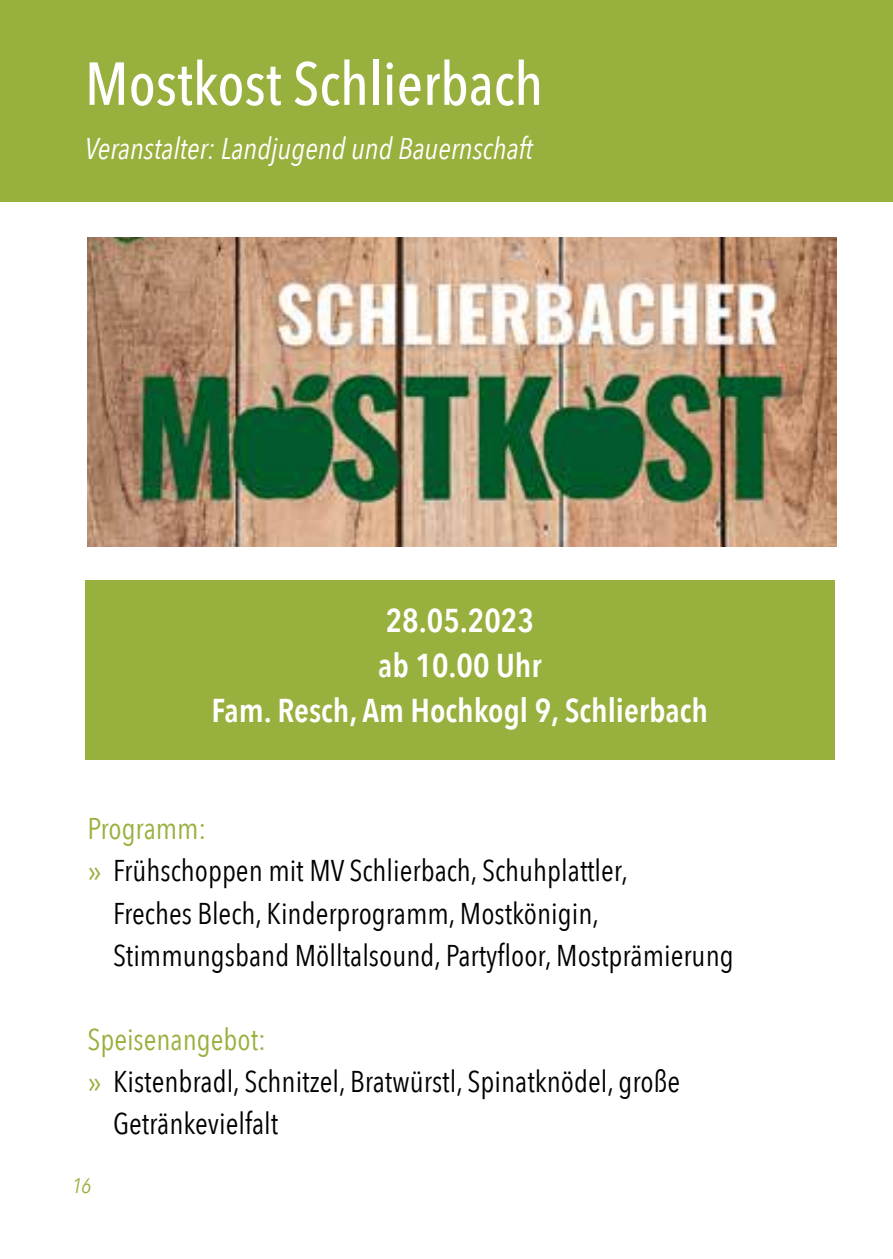
<style>
.page{position:relative;width:893px;height:1259px;background:#fff}
.page>*{position:absolute;margin:0;border:0;box-sizing:border-box;transform-origin:0 0}
.t1{font:500 60px "Avenir Next Condensed";color:#fff}
.t2{font:600 33px/45px "Avenir Next Condensed";color:#fff;text-align:center}
.t3{font:30px "Avenir Next Condensed";color:#000}
.t4{font:italic 30px "Avenir Next Condensed";color:#fff}
.t5{font:30px "Avenir Next Condensed";color:#98b03d}
.t6{font:italic 21px "Avenir Next Condensed";color:#98b03d}
.s1{font-family:"Avenir Next";color:#98b03d}
</style>
<div class="page">
<div style="left:0;top:0;width:893px;height:201px;background:#98b03d"></div>
<div style="left:85px;top:581px;width:750px;height:178px;background:#98b03d"></div>
<img style="left:87px;top:238px;width:750px;height:308px">
<h1 class="t1" style="left:85px;top:47px;width:460px">Mostkost Schlierbach</h1>
<p class="t4" style="left:85px;top:131px;width:449px">Veranstalter: Landjugend und Bauernschaft</p>
<p class="t2" style="left:212px;top:597px;width:498px">28.05.2023<br>ab 10.00 Uhr<br>Fam. Resch, Am Hochkogl 9, Schlierbach</p>
<p class="t5" style="left:87px;top:803px;width:121px">Programm:</p>
<p class="t3" style="left:87px;top:845px;width:542px"><span class="s1">»</span> Frühschoppen mit MV Schlierbach, Schuhplattler,</p>
<p class="t3" style="left:113px;top:887px;width:487px">Freches Blech, Kinderprogramm, Mostkönigin,</p>
<p class="t3" style="left:113px;top:929px;width:622px">Stimmungsband Mölltalsound, Partyfloor, Mostprämierung</p>
<p class="t5" style="left:87px;top:1013px;width:180px">Speisenangebot:</p>
<p class="t3" style="left:87px;top:1055px;width:594px"><span class="s1">»</span> Kistenbradl, Schnitzel, Bratwürstl, Spinatknödel, große</p>
<p class="t3" style="left:113px;top:1097px;width:167px">Getränkevielfalt</p>
<p class="t6" style="left:72px;top:1173px;width:21px">16</p>
</div>
